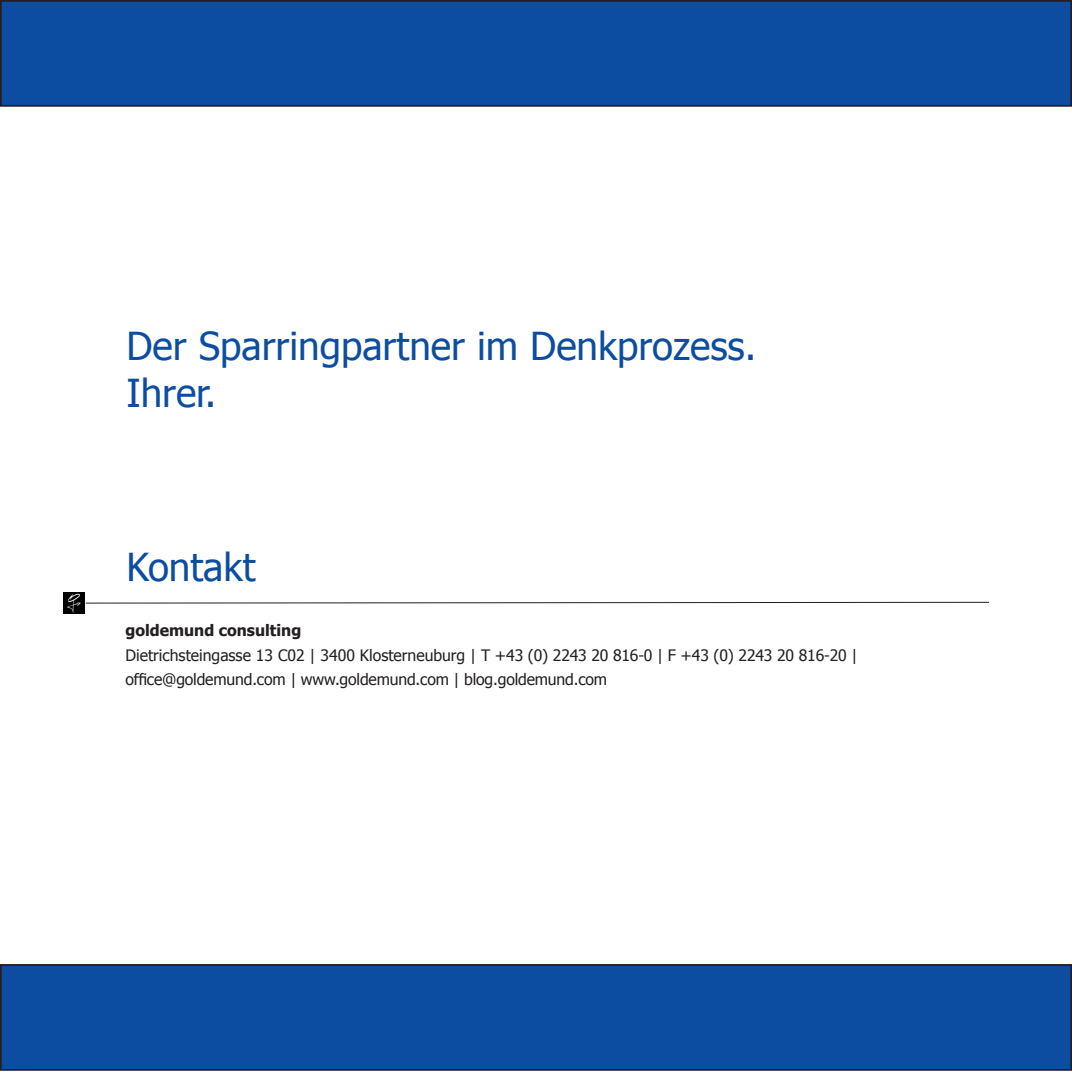
<style>
.page{position:relative;width:1072px;height:1072px;background:#fff}
.page>*{position:absolute;margin:0;border:0;box-sizing:border-box;transform-origin:0 0}
.t1{font:38.5px/46.2px "Tahoma";color:#0d4da1}
.t2{font:15.75px/24.5px "Tahoma";letter-spacing:-.01em;color:#231f20}
.t3{font:700 15.75px "Tahoma";color:#231f20}
</style>
<div class="page">
<div style="left:1px;top:1px;width:1070px;height:105px;background:#0d4da1"></div>
<div style="left:0;top:0;width:1071px;height:107px;border:2px solid #231f20"></div>
<div style="left:1px;top:964px;width:1070px;height:105px;background:#0d4da1"></div>
<div style="left:0;top:964px;width:1071px;height:106px;border:2px solid #231f20"></div>
<svg style="left:85px;top:602px;width:904px;height:1px"></svg>
<img style="left:63px;top:592px;width:21px;height:21px">
<h1 class="t1" style="left:126px;top:321px;width:631px">Der Sparringpartner im Denkprozess.<br>Ihrer.</h1>
<h1 class="t1" style="left:126px;top:542px;width:131px">Kontakt</h1>
<p class="t3" style="left:125px;top:619px;width:177px">goldemund consulting</p>
<p class="t2" style="left:125px;top:642px;width:733px">Dietrichsteingasse 13 C02 | 3400 Klosterneuburg | T +43 (0) 2243 20 816-0 | F +43 (0) 2243 20 816-20 | office@goldemund.com | www.goldemund.com | blog.goldemund.com</p>
</div>
